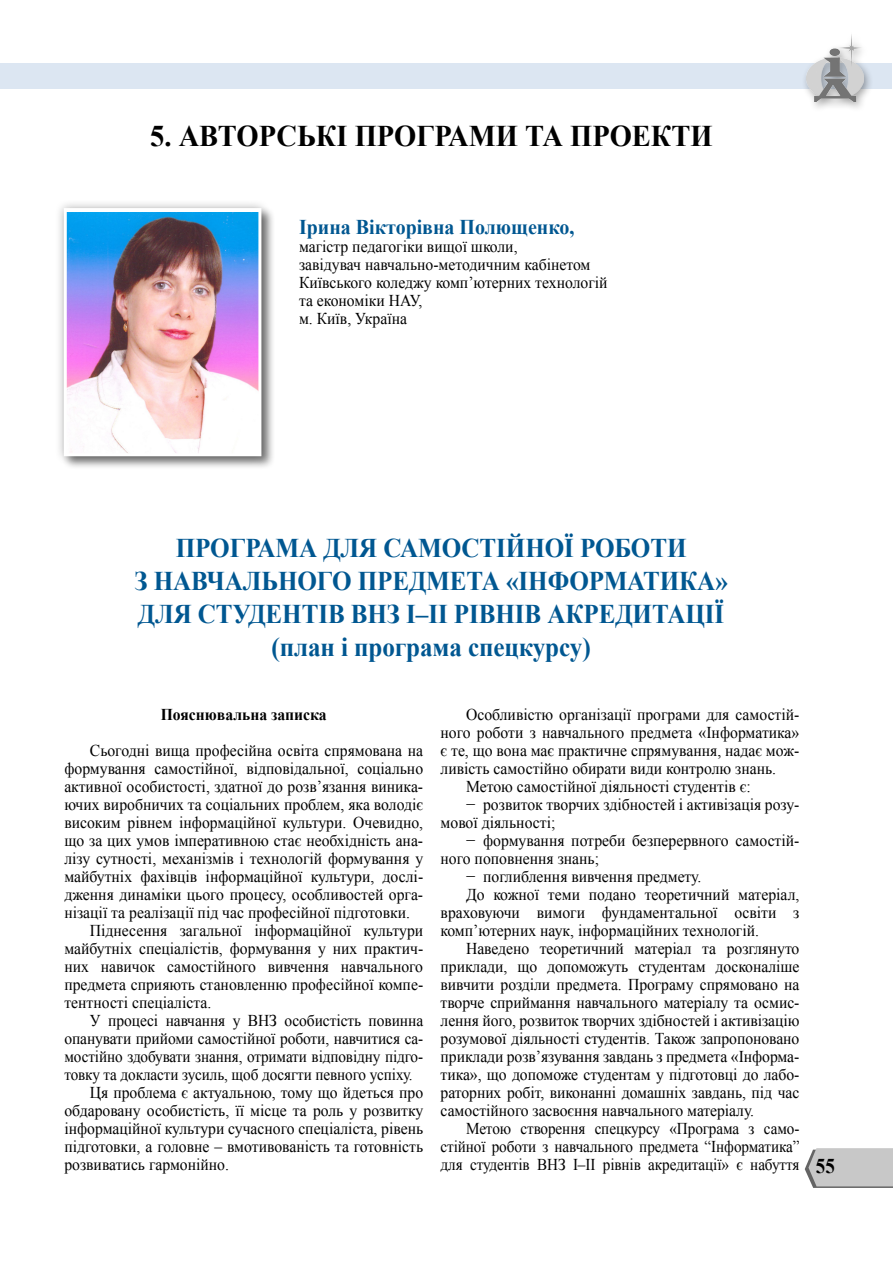
<style>
.page{position:relative;width:893px;height:1263px;background:#fff}
.page>*{position:absolute;margin:0;border:0;box-sizing:border-box;transform-origin:0 0}
.t1{font:700 30px "Times New Roman";color:#000;scale:.95 1}
.t2{font:700 27px/33px "Times New Roman";letter-spacing:-.005em;color:#005791;text-align:center;scale:.93 1}
.t3{font:700 21px "Times New Roman";color:#005791;scale:.95 1}
.t4{font:700 21px "Times New Roman";color:#000;scale:.9 1}
.t5{font:16.5px/18px "Times New Roman";color:#000;scale:.95 1}
.t6{font:16.5px "Times New Roman";color:#000;scale:.92 1}
.t7{font:16.5px "Times New Roman";color:#000}
.t8{font:16.5px "Times New Roman";color:#000;scale:.94 1}
.t9{font:700 16.5px "Times New Roman";color:#000;scale:.95 1}
</style>
<div class="page">
<div style="left:0;top:63px;width:891px;height:26px;background:#dce6f2"></div>
<svg style="left:805px;top:1148px;width:88px;height:40px;background:#c3c3c3"></svg>
<div style="left:800px;top:31px;width:73px;height:82px;background:#000;opacity:.37"></div>
<img style="left:807px;top:32px;width:57px;height:69px">
<div style="left:62px;top:206px;width:214px;height:264px;background:#000;opacity:.5"></div>
<div style="left:54px;top:198px;width:217px;height:268px;background:#000;opacity:.3"></div>
<img style="left:68px;top:213px;width:189px;height:239px">
<div style="left:64px;top:208px;width:197px;height:248px;border:3px solid #fff"></div>
<h1 class="t1" style="left:150px;top:115px;width:594px">5. АВТОРСЬКІ ПРОГРАМИ ТА ПРОЕКТИ</h1>
<p class="t3" style="left:299px;top:212px;width:292px">Ірина Вікторівна Полющенко,</p>
<p class="t5" style="left:299px;top:237px;width:326px">магістр педагогіки вищої школи,<br>завідувач навчально-методичним кабінетом<br>Київського коледжу комп’ютерних технологій та економіки НАУ,<br>м. Київ, Україна</p>
<h2 class="t2" style="left:134px;top:531px;width:640px">ПРОГРАМА ДЛЯ САМОСТІЙНОЇ РОБОТИ<br>З НАВЧАЛЬНОГО ПРЕДМЕТА «ІНФОРМАТИКА» ДЛЯ СТУДЕНТІВ ВНЗ І–ІІ РІВНІВ АКРЕДИТАЦІЇ (план і програма спецкурсу)</h2>
<p class="t9" style="left:161px;top:703px;width:176px">Пояснювальна записка</p>
<p class="t5" style="left:90px;top:741px;width:352px">Сьогодні вища професійна освіта спрямована на</p>
<p class="t5" style="left:64px;top:759px;width:379px">формування самостійної, відповідальної, соціально</p>
<p class="t5" style="left:64px;top:777px;width:379px">активної особистості, здатної до розв’язання виника-</p>
<p class="t5" style="left:64px;top:795px;width:379px">ючих виробничих та соціальних проблем, яка володіє</p>
<p class="t5" style="left:64px;top:813px;width:379px">високим рівнем інформаційної культури. Очевидно,</p>
<p class="t5" style="left:64px;top:831px;width:379px">що за цих умов імперативною стає необхідність ана-</p>
<p class="t5" style="left:64px;top:849px;width:379px">лізу сутності, механізмів і технологій формування у</p>
<p class="t5" style="left:64px;top:867px;width:379px">майбутніх фахівців інформаційної культури, дослі-</p>
<p class="t5" style="left:64px;top:885px;width:379px">дження динаміки цього процесу, особливостей орга-</p>
<p class="t5" style="left:64px;top:903px;width:365px">нізації та реалізації під час професійної підготовки.</p>
<p class="t5" style="left:90px;top:921px;width:352px">Піднесення загальної інформаційної культури</p>
<p class="t5" style="left:64px;top:939px;width:379px">майбутніх спеціалістів, формування у них практич-</p>
<p class="t5" style="left:64px;top:957px;width:379px">них навичок самостійного вивчення навчального</p>
<p class="t5" style="left:64px;top:975px;width:379px">предмета сприяють становленню професійної компе-</p>
<p class="t5" style="left:64px;top:993px;width:156px">тентності спеціаліста.</p>
<p class="t8" style="left:90px;top:1009px;width:356px">У процесі навчання у ВНЗ особистість повинна</p>
<p class="t8" style="left:64px;top:1027px;width:383px">опанувати прийоми самостійної роботи, навчитися са-</p>
<p class="t6" style="left:64px;top:1045px;width:391px">мостійно здобувати знання, отримати відповідну підго-</p>
<p class="t6" style="left:64px;top:1063px;width:380px">товку та докласти зусиль, щоб досягти певного успіху.</p>
<p class="t5" style="left:90px;top:1083px;width:352px">Ця проблема є актуальною, тому що йдеться про</p>
<p class="t5" style="left:64px;top:1101px;width:379px">обдаровану особистість, її місце та роль у розвитку</p>
<p class="t5" style="left:64px;top:1119px;width:379px">інформаційної культури сучасного спеціаліста, рівень</p>
<p class="t5" style="left:64px;top:1137px;width:379px">підготовки, а головне – вмотивованість та готовність</p>
<p class="t5" style="left:64px;top:1155px;width:175px">розвиватись гармонійно.</p>
<p class="t5" style="left:466px;top:705px;width:352px">Особливістю організації програми для самостій-</p>
<p class="t5" style="left:441px;top:723px;width:379px">ного роботи з навчального предмета «Інформатика»</p>
<p class="t5" style="left:441px;top:741px;width:379px">є те, що вона має практичне спрямування, надає мож-</p>
<p class="t5" style="left:441px;top:759px;width:355px">ливість самостійно обирати види контролю знань.</p>
<p class="t5" style="left:466px;top:777px;width:301px">Метою самостійної діяльності студентів є:</p>
<p class="t7" style="left:466px;top:793px;width:335px">− розвиток творчих здібностей і активізація розу-</p>
<p class="t5" style="left:441px;top:813px;width:122px">мової діяльності;</p>
<p class="t7" style="left:466px;top:829px;width:335px">− формування потреби безперервного самостій-</p>
<p class="t5" style="left:441px;top:849px;width:168px">ного поповнення знань;</p>
<p class="t7" style="left:466px;top:865px;width:237px">− поглиблення вивчення предмету.</p>
<p class="t5" style="left:466px;top:885px;width:352px">До кожної теми подано теоретичний матеріал,</p>
<p class="t5" style="left:441px;top:903px;width:379px">враховуючи вимоги фундаментальної освіти з</p>
<p class="t5" style="left:441px;top:921px;width:337px">комп’ютерних наук, інформаційних технологій.</p>
<p class="t5" style="left:466px;top:939px;width:352px">Наведено теоретичний матеріал та розглянуто</p>
<p class="t5" style="left:441px;top:957px;width:379px">приклади, що допоможуть студентам досконаліше</p>
<p class="t5" style="left:441px;top:975px;width:379px">вивчити розділи предмета. Програму спрямовано на</p>
<p class="t5" style="left:441px;top:993px;width:379px">творче сприймання навчального матеріалу та осмис-</p>
<p class="t5" style="left:441px;top:1011px;width:379px">лення його, розвиток творчих здібностей і активізацію</p>
<p class="t5" style="left:441px;top:1029px;width:379px">розумової діяльності студентів. Також запропоновано</p>
<p class="t5" style="left:441px;top:1047px;width:379px">приклади розв’язування завдань з предмета «Інформа-</p>
<p class="t5" style="left:441px;top:1065px;width:379px">тика», що допоможе студентам у підготовці до лабо-</p>
<p class="t5" style="left:441px;top:1083px;width:379px">раторних робіт, виконанні домашніх завдань, під час</p>
<p class="t5" style="left:441px;top:1101px;width:332px">самостійного засвоєння навчального матеріалу.</p>
<p class="t6" style="left:466px;top:1117px;width:364px">Метою створення спецкурсу «Програма з само-</p>
<p class="t6" style="left:441px;top:1135px;width:392px">стійної роботи з навчального предмета “Інформатика”</p>
<p class="t6" style="left:441px;top:1153px;width:391px">для студентів ВНЗ І–ІІ рівнів акредитації» є набуття</p>
<p class="t4" style="left:816px;top:1151px;width:23px">55</p>
</div>
